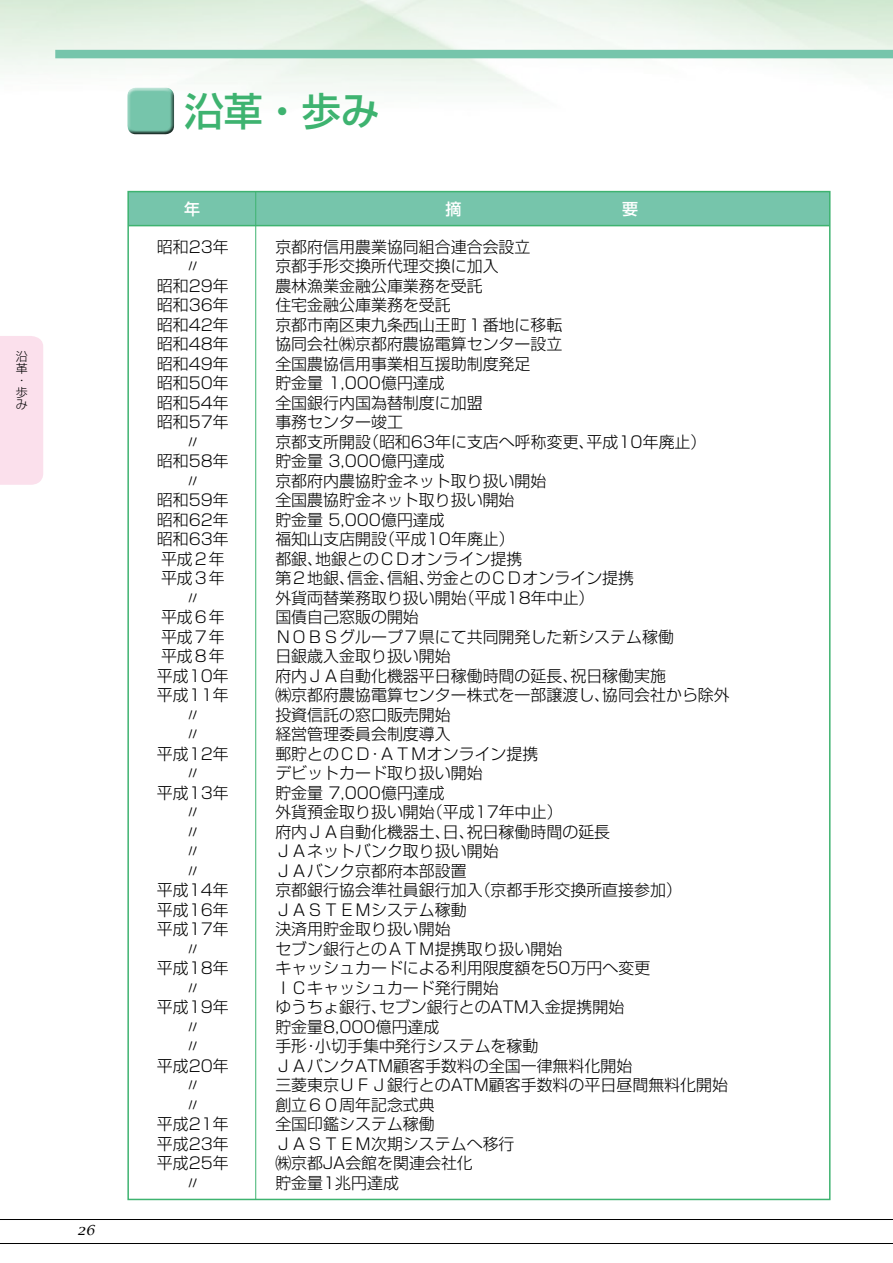
<style>
.page{position:relative;width:893px;height:1263px;background:#fff}
.page>*{position:absolute;margin:0;border:0;box-sizing:border-box;transform-origin:0 0}
.t1{font:500 39px "Shin Go Pro";color:#3eb370}
.t2{font:300 15.9px/19.5px "Shin Go Pro";color:#000;text-align:center}
.t3{font:500 15.9px "Shin Go Pro";color:#fff}
.t4{font:italic 14.85px "Lucida Calligraphy";color:#000}
.t5{font:300 12px/12px "Shin Go Pro";color:#000}
</style>
<div class="page">
<div style="left:126px;top:86px;width:50px;height:46px;background:#fff;opacity:.75"></div>
<div style="left:126px;top:89px;width:50px;height:46px;background:#000;opacity:.75"></div>
<div style="left:0;top:336px;width:43px;height:149px;background:#fbe0ec"></div>
<div style="left:55px;top:50px;width:838px;height:8px;background:#76c5ab"></div>
<div style="left:128px;top:192px;width:702px;height:34px;background:#76c5ab"></div>
<hr style="left:128px;top:225px;width:702px;height:1px;background:#3eb370">
<hr style="left:255px;top:192px;width:1px;height:1007px;background:#3eb370">
<hr style="left:0;top:1243px;width:893px;height:1px;background:#000">
<hr style="left:0;top:1219px;width:893px;height:1px;background:#000">
<p class="t5" style="left:16px;top:349px;width:13px">沿革・歩み</p>
<p class="t4" style="left:77px;top:1220px;width:19px">26</p>
<p class="t1" style="left:185px;top:79px;width:196px">沿革・歩み</p>
<p class="t3" style="left:184px;top:196px;width:17px">年</p>
<p class="t3" style="left:446px;top:196px;width:17px">摘</p>
<p class="t3" style="left:622px;top:196px;width:17px">要</p>
<p class="t2" style="left:157px;top:235px;width:74px">昭和23年〃<br>昭和29年昭和36年昭和42年昭和48年昭和49年昭和50年昭和54年昭和57年〃<br>昭和58年〃<br>昭和59年昭和62年昭和63年平成２年平成３年〃<br>平成６年平成７年平成８年平成10年平成11年〃<br>〃<br>平成12年〃<br>平成13年〃<br>〃<br>〃<br>〃<br>平成14年平成16年平成17年〃<br>平成18年〃<br>平成19年〃<br>〃<br>平成20年〃<br>〃<br>平成21年平成23年平成25年〃</p>
<p class="t2" style="left:275px;top:235px;width:456px;text-align:left">京都府信用農業協同組合連合会設立<br>京都手形交換所代理交換に加入<br>農林漁業金融公庫業務を受託<br>住宅金融公庫業務を受託<br>京都市南区東九条西山王町１番地に移転<br>協同会社㈱京都府農協電算センター設立<br>全国農協信用事業相互援助制度発足<br>貯金量 1,000億円達成<br>全国銀行内国為替制度に加盟<br>事務センター竣工<br>京都支所開設（昭和63年に支店へ呼称変更、平成10年廃止）<br>貯金量 3,000億円達成<br>京都府内農協貯金ネット取り扱い開始<br>全国農協貯金ネット取り扱い開始<br>貯金量 5,000億円達成<br>福知山支店開設（平成10年廃止）<br>都銀、地銀とのＣＤオンライン提携<br>第２地銀、信金、信組、労金とのＣＤオンライン提携<br>外貨両替業務取り扱い開始（平成18年中止）<br>国債自己窓販の開始<br>ＮＯＢＳグループ７県にて共同開発した新システム稼働<br>日銀歳入金取り扱い開始<br>府内ＪＡ自動化機器平日稼働時間の延長、祝日稼働実施<br>㈱京都府農協電算センター株式を一部譲渡し、協同会社から除外投資信託の窓口販売開始<br>経営管理委員会制度導入<br>郵貯とのＣＤ・ＡＴＭオンライン提携<br>デビットカード取り扱い開始<br>貯金量 7,000億円達成<br>外貨預金取り扱い開始（平成17年中止）<br>府内ＪＡ自動化機器土、日、祝日稼働時間の延長<br>ＪＡネットバンク取り扱い開始<br>ＪＡバンク京都府本部設置<br>京都銀行協会準社員銀行加入（京都手形交換所直接参加）<br>ＪＡＳＴＥＭシステム稼動<br>決済用貯金取り扱い開始<br>セブン銀行とのＡＴＭ提携取り扱い開始<br>キャッシュカードによる利用限度額を50万円へ変更<br>ＩＣキャッシュカード発行開始<br>ゆうちょ銀行、セブン銀行とのATM入金提携開始<br>貯金量8,000億円達成<br>手形・小切手集中発行システムを稼動<br>ＪＡバンクATM顧客手数料の全国一律無料化開始<br>三菱東京ＵＦＪ銀行とのATM顧客手数料の平日昼間無料化開始創立６０周年記念式典<br>全国印鑑システム稼働<br>ＪＡＳＴＥＭ次期システムへ移行<br>㈱京都JA会館を関連会社化<br>貯金量1兆円達成</p>
</div>
